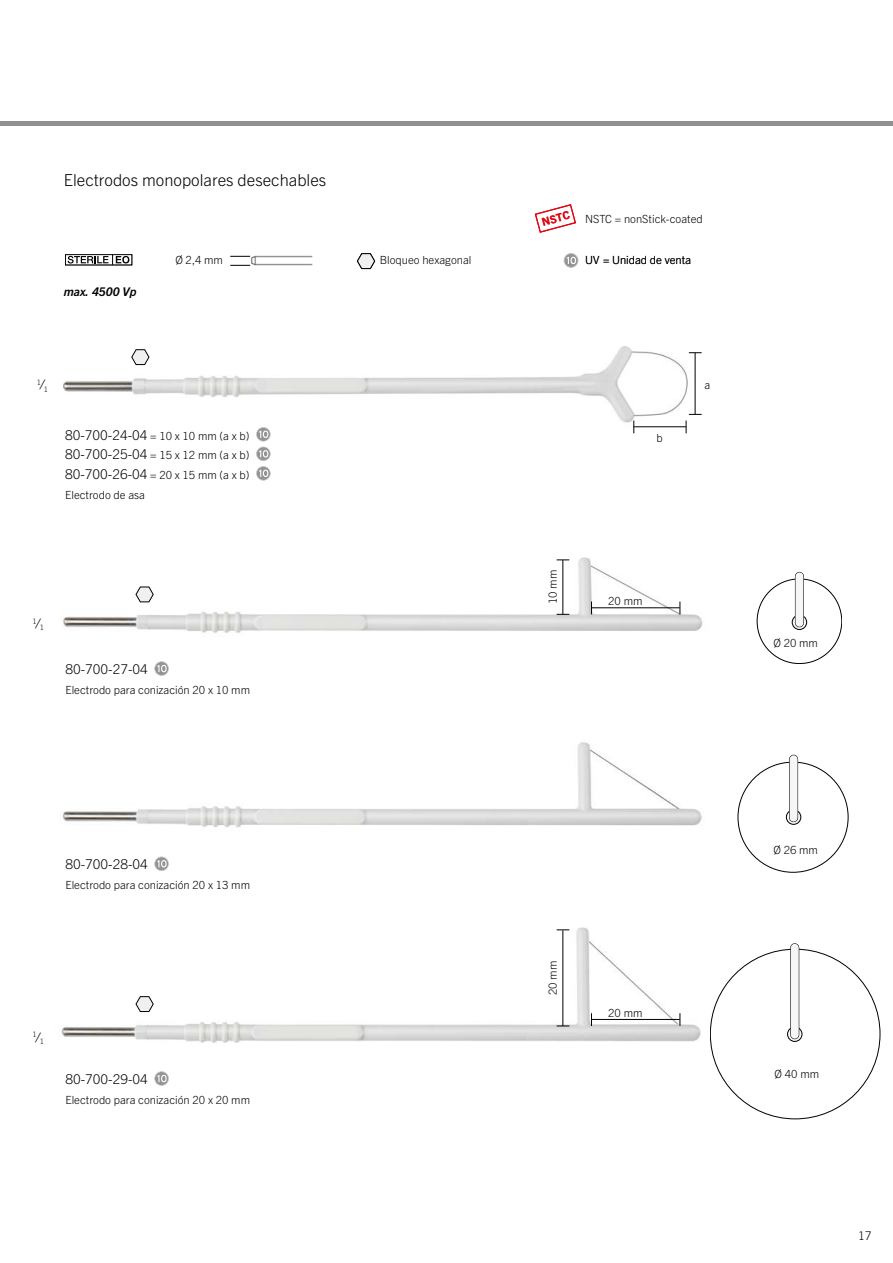
<style>
.page{position:relative;width:893px;height:1263px;background:#fff}
.page>*{position:absolute;margin:0;border:0;box-sizing:border-box;transform-origin:0 0}
.t1{font:300 16.5px "Trade Gothic Next LT Pro";color:#000}
.t2{font:300 13.5px "Trade Gothic Next LT Pro";color:#000}
.t3{font:italic 700 12px "Trade Gothic Next LT Pro";color:#000}
.t4{font:300 12px "Trade Gothic Next LT Pro";color:#000}
.t5{font:300 11.25px/19.5px "Trade Gothic Next LT Pro";color:#000;text-align:justify}
.t6{font:700 10.95px "Trade Gothic Next LT Pro";color:#e30613}
.t7{font:300 7.5px "Trade Gothic Next LT Pro";color:#000}
.s1{font-size:12.75px}
.s2{font-size:13.5px}
</style>
<div class="page">
<hr style="left:0;top:121px;width:893px;height:4px;background:#909090">
<svg style="left:786px;top:810px;width:15px;height:14px"></svg>
<div style="left:786px;top:810px;width:15px;height:14px;border:1px solid #000;border-radius:50%"></div>
<div style="left:789px;top:759px;width:9px;height:59px;background:#6b6b6b"></div>
<div style="left:790px;top:759px;width:8px;height:59px;background:#f6f6f6"></div>
<svg style="left:792px;top:615px;width:15px;height:14px"></svg>
<div style="left:792px;top:615px;width:15px;height:15px;border:1px solid #000;border-radius:50%"></div>
<div style="left:795px;top:576px;width:9px;height:47px;background:#6e6e6e"></div>
<div style="left:795px;top:576px;width:8px;height:47px;background:#f6f6f6"></div>
<img style="left:63px;top:346px;width:635px;height:88px">
<img style="left:61px;top:557px;width:642px;height:76px">
<svg style="left:131px;top:349px;width:18px;height:16px"></svg>
<svg style="left:136px;top:586px;width:18px;height:16px"></svg>
<svg style="left:591px;top:601px;width:1px;height:13px"></svg>
<svg style="left:680px;top:601px;width:1px;height:13px"></svg>
<hr style="left:591px;top:607px;width:89px;height:1px;background:#000">
<svg style="left:633px;top:421px;width:1px;height:12px"></svg>
<svg style="left:686px;top:421px;width:1px;height:12px"></svg>
<hr style="left:634px;top:426px;width:52px;height:1px;background:#000">
<svg style="left:689px;top:414px;width:13px;height:1px"></svg>
<svg style="left:689px;top:352px;width:13px;height:1px"></svg>
<hr style="left:695px;top:353px;width:1px;height:61px;background:#000">
<svg style="left:557px;top:614px;width:12px;height:1px"></svg>
<hr style="left:563px;top:560px;width:1px;height:54px;background:#000">
<svg style="left:787px;top:1027px;width:15px;height:14px"></svg>
<div style="left:787px;top:1027px;width:15px;height:15px;border:1px solid #000;border-radius:50%"></div>
<div style="left:790px;top:948px;width:9px;height:87px;background:#686868"></div>
<div style="left:791px;top:948px;width:8px;height:87px;background:#f6f6f6"></div>
<img style="left:60px;top:742px;width:642px;height:86px">
<img style="left:61px;top:927px;width:640px;height:116px">
<svg style="left:136px;top:996px;width:18px;height:16px"></svg>
<svg style="left:591px;top:1013px;width:1px;height:13px"></svg>
<svg style="left:680px;top:1013px;width:1px;height:13px"></svg>
<hr style="left:591px;top:1019px;width:89px;height:1px;background:#000">
<svg style="left:557px;top:1026px;width:12px;height:1px"></svg>
<svg style="left:557px;top:929px;width:12px;height:1px"></svg>
<hr style="left:563px;top:930px;width:1px;height:96px;background:#000">
<svg style="left:534px;top:204px;width:42px;height:29px"></svg>
<div style="left:65px;top:416px;width:389px;height:152px;background:#fff"></div>
<svg style="left:256px;top:427px;width:15px;height:54px"></svg>
<svg style="left:154px;top:1071px;width:15px;height:15px"></svg>
<svg style="left:154px;top:856px;width:15px;height:15px"></svg>
<svg style="left:154px;top:661px;width:15px;height:15px"></svg>
<svg style="left:357px;top:253px;width:18px;height:16px"></svg>
<div style="left:65px;top:254px;width:67px;height:11px;border:1px solid #000"></div>
<svg style="left:68px;top:255px;width:61px;height:10px"></svg>
<svg style="left:230px;top:255px;width:83px;height:11px"></svg>
<svg style="left:564px;top:253px;width:14px;height:15px"></svg>
<svg style="left:230px;top:256px;width:20px;height:1px"></svg>
<svg style="left:230px;top:265px;width:20px;height:1px"></svg>
<h1 class="t1" style="left:64px;top:169px;width:264px">Electrodos monopolares desechables</h1>
<p class="t3" style="left:64px;top:283px;width:74px">max. 4500 Vp</p>
<p class="t5" style="left:175px;top:250px;width:49px">Ø 2,4 mm</p>
<p class="t5" style="left:380px;top:250px;width:93px">Bloqueo hexagonal</p>
<p class="t7" style="left:37px;top:380px;width:13px">1<span class="s1">⁄</span>1</p>
<p class="t5" style="left:65px;top:425px;width:186px"><span class="s2">80-700-24-04</span> = 10 x 10 mm (a x b)<br><span class="s2">80-700-25-04</span> = 15 x 12 mm (a x b)<br><span class="s2">80-700-26-04</span> = 20 x 15 mm (a x b)<br>Electrodo de asa</p>
<p class="t7" style="left:33px;top:619px;width:13px">1<span class="s1">⁄</span>1</p>
<p class="t2" style="left:65px;top:660px;width:84px">80-700-27-04</p>
<p class="t5" style="left:65px;top:679px;width:186px">Electrodo para conización 20 x 10 mm</p>
<p class="t2" style="left:65px;top:855px;width:84px">80-700-28-04</p>
<p class="t5" style="left:65px;top:874px;width:186px">Electrodo para conización 20 x 13 mm</p>
<p class="t7" style="left:33px;top:1032px;width:13px">1<span class="s1">⁄</span>1</p>
<p class="t2" style="left:65px;top:1070px;width:84px">80-700-29-04</p>
<p class="t5" style="left:65px;top:1089px;width:186px">Electrodo para conización 20 x 20 mm</p>
<p class="t6" style="left:540px;top:215px;width:30px;rotate:-15deg">NSTC</p>
<p class="t5" style="left:585px;top:208px;width:119px">NSTC = nonStick-coated</p>
<p class="t5" style="left:585px;top:250px;width:107px">UV = Unidad de venta</p>
<p class="t5" style="left:657px;top:427px;width:8px">b</p>
<p class="t5" style="left:705px;top:374px;width:7px">a</p>
<p class="t5" style="left:542px;top:604px;width:36px;rotate:-90deg">10 mm</p>
<p class="t5" style="left:608px;top:590px;width:36px">20 mm</p>
<p class="t5" style="left:773px;top:633px;width:46px">Ø 20 mm</p>
<p class="t5" style="left:542px;top:995px;width:36px;rotate:-90deg">20 mm</p>
<p class="t5" style="left:608px;top:1002px;width:36px">20 mm</p>
<p class="t5" style="left:773px;top:839px;width:46px">Ø 26 mm</p>
<p class="t5" style="left:774px;top:1064px;width:46px">Ø 40 mm</p>
<p class="t4" style="left:858px;top:1227px;width:15px">17</p>
</div>
